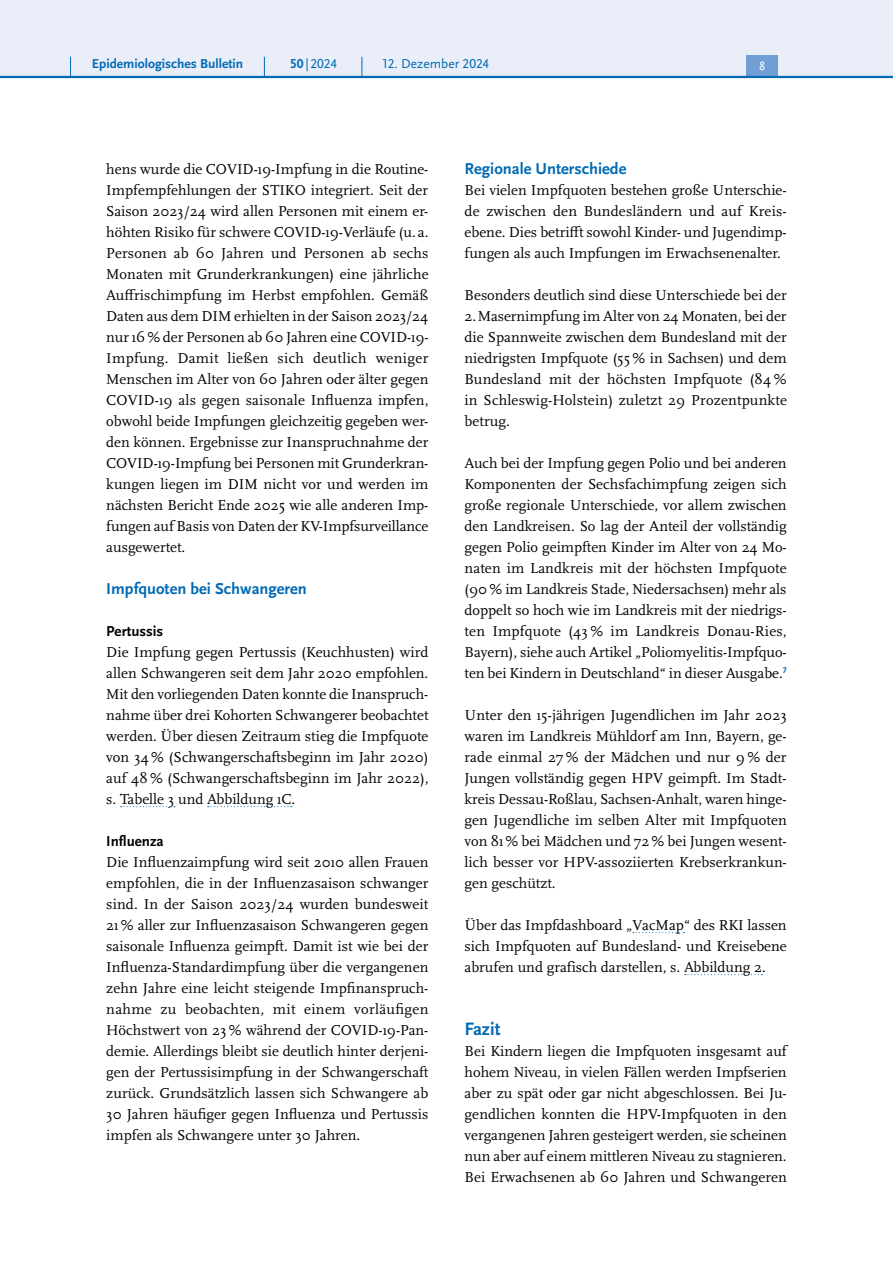
<style>
.page{position:relative;width:893px;height:1263px;background:#fff}
.page>*{position:absolute;margin:0;border:0;box-sizing:border-box;transform-origin:0 0}
.H3_-_Neu{font:700 18.75px "Scala Sans Pro";color:#006ab4}
.H4_-_Neu{font:700 16.5px "Scala Sans Pro";color:#006ab4}
.P_-_Fließtext{font:15px/21px "Scala Pro";color:#000;text-align:justify}
.t1{font:700 15px "Scala Sans Pro";color:#000}
.t2{font:700 13.5px "Scala Sans Pro";color:#006ab4}
.t3{font:13.5px "Scala Sans Pro";color:#006ab4}
.t4{font:12.45px "Scala Sans Pro";color:#fff}
.s1{font-weight:700}
</style>
<div class="page">
<svg style="left:121px;top:806px;width:54px;height:1px"></svg>
<svg style="left:208px;top:806px;width:84px;height:1px"></svg>
<svg style="left:633px;top:932px;width:51px;height:1px"></svg>
<svg style="left:685px;top:974px;width:78px;height:1px"></svg>
<div style="left:0;top:0;width:893px;height:77px;background:#eaeef9"></div>
<div style="left:746px;top:55px;width:32px;height:21px;background:#719ed4"></div>
<hr style="left:0;top:76px;width:893px;height:2px;background:#006ab4">
<svg style="left:70px;top:57px;width:1px;height:19px"></svg>
<svg style="left:264px;top:57px;width:1px;height:19px"></svg>
<svg style="left:362px;top:57px;width:1px;height:19px"></svg>
<p class="t2" style="left:92px;top:55px;width:153px">Epidemiologisches Bulletin</p>
<p class="t3" style="left:290px;top:55px;width:48px"><span class="s1">50</span>|2024</p>
<p class="t3" style="left:383px;top:55px;width:108px">12. Dezember 2024</p>
<p class="t4" style="left:759px;top:59px;width:8px">8</p>
<p class="P_-_Fließtext" style="left:106px;top:158px;width:324px">hens wurde die COVID-19-Impfung in die Routine-Impfempfehlungen der STIKO integriert. Seit der Saison 2023/24 wird allen Personen mit einem er&shy;höhten Risiko für schwere COVID-19-Verläufe (u. a.<br>Personen ab 60 Jahren und Personen ab sechs Monaten mit Grunderkrankungen) eine jährliche Auffrischimpfung im Herbst empfohlen. Gemäß Daten aus dem DIM erhielten in der Saison 2023/24 nur 16 % der Personen ab 60 Jahren eine COVID-19- Impfung. Damit ließen sich deutlich weniger Menschen im Alter von 60 Jahren oder älter gegen COVID-19 als gegen saisonale Influenza impfen, obwohl beide Impfungen gleichzeitig gegeben wer&shy;den können. Ergebnisse zur Inanspruchnahme der COVID-19-Impfung bei Personen mit Grunderkran&shy;kungen liegen im DIM nicht vor und werden im nächsten Bericht Ende 2025 wie alle anderen Imp&shy;fungen auf Basis von Daten der KV-Impfsurveillance ausgewertet.</p>
<h3 class="H4_-_Neu" style="left:106px;top:578px;width:202px">Impfquoten bei Schwangeren</h3>
<h5 class="t1" style="left:106px;top:622px;width:59px">Pertussis</h5>
<p class="P_-_Fließtext" style="left:106px;top:641px;width:324px">Die Impfung gegen Pertussis (Keuchhusten) wird allen Schwangeren seit dem Jahr 2020 empfohlen.<br>Mit den vorliegenden Daten konnte die Inanspruch&shy;nahme über drei Kohorten Schwangerer beobachtet werden. Über diesen Zeitraum stieg die Impfquote von 34 % (Schwangerschaftsbeginn im Jahr 2020) auf 48 % (Schwangerschaftsbeginn im Jahr 2022), s. Tabelle 3 und Abbildung 1C.</p>
<h5 class="t1" style="left:106px;top:832px;width:59px">Influenza</h5>
<p class="P_-_Fließtext" style="left:106px;top:851px;width:324px">Die Influenzaimpfung wird seit 2010 allen Frauen empfohlen, die in der Influenzasaison schwanger sind. In der Saison 2023/24 wurden bundesweit 21 % aller zur Influenzasaison Schwangeren gegen saisonale Influenza geimpft. Damit ist wie bei der Influenza-Standardimpfung über die vergangenen zehn Jahre eine leicht steigende Impfinanspruch&shy;nahme zu beobachten, mit einem vorläufigen Höchstwert von 23 % während der COVID-19-Pan&shy;demie. Allerdings bleibt sie deutlich hinter derjeni&shy;gen der Pertussisimpfung in der Schwangerschaft zurück. Grundsätzlich lassen sich Schwangere ab 30 Jahren häufiger gegen Influenza und Pertussis impfen als Schwangere unter 30 Jahren.</p>
<h3 class="H4_-_Neu" style="left:465px;top:158px;width:163px">Regionale Unterschiede</h3>
<p class="P_-_Fließtext" style="left:465px;top:179px;width:324px">Bei vielen Impfquoten bestehen große Unterschie&shy;de zwischen den Bundesländern und auf Kreis&shy;ebene. Dies betrifft sowohl Kinder- und Jugendimp&shy;fungen als auch Impfungen im Erwachsenenalter.</p>
<p class="P_-_Fließtext" style="left:465px;top:284px;width:324px">Besonders deutlich sind diese Unterschiede bei der 2.Masernimpfung im Alter von 24 Monaten, bei der die Spannweite zwischen dem Bundesland mit der niedrigsten Impfquote (55 % in Sachsen) und dem Bundesland mit der höchsten Impfquote (84 % in Schleswig-Holstein) zuletzt 29 Prozentpunkte betrug.</p>
<p class="P_-_Fließtext" style="left:465px;top:452px;width:324px">Auch bei der Impfung gegen Polio und bei anderen Komponenten der Sechsfachimpfung zeigen sich große regionale Unterschiede, vor allem zwischen den Landkreisen. So lag der Anteil der vollständig gegen Polio geimpften Kinder im Alter von 24 Mo&shy;naten im Landkreis mit der höchsten Impfquote (90 % im Landkreis Stade, Niedersachsen) mehr als doppelt so hoch wie im Landkreis mit der niedrigs&shy;ten Impfquote (43 % im Landkreis Donau-Ries, Bayern), siehe auch Artikel „Poliomyelitis-Impfquo&shy;ten bei Kindern in Deutschland“ in dieser Ausgabe.<sup>7</sup></p>
<p class="P_-_Fließtext" style="left:465px;top:704px;width:324px">Unter den 15-jährigen Jugendlichen im Jahr 2023 waren im Landkreis Mühldorf am Inn, Bayern, ge&shy;rade einmal 27 % der Mädchen und nur 9 % der Jungen vollständig gegen HPV geimpft. Im Stadt&shy;kreis Dessau-Roßlau, Sachsen-Anhalt, waren hinge&shy;gen Jugendliche im selben Alter mit Impfquoten von 81 % bei Mädchen und 72 % bei Jungen wesent&shy;lich besser vor HPV-assoziierten Krebserkrankun&shy;gen geschützt.</p>
<p class="P_-_Fließtext" style="left:465px;top:914px;width:324px">Über das Impfdashboard „VacMap“ des RKI lassen sich Impfquoten auf Bundesland- und Kreisebene abrufen und grafisch darstellen, s. Abbildung 2.</p>
<h1 class="H3_-_Neu" style="left:465px;top:1017px;width:37px">Fazit</h1>
<p class="P_-_Fließtext" style="left:465px;top:1040px;width:324px">Bei Kindern liegen die Impfquoten insgesamt auf hohem Niveau, in vielen Fällen werden Impfserien aber zu spät oder gar nicht abgeschlossen. Bei Ju&shy;gendlichen konnten die HPV-Impfquoten in den vergangenen Jahren gesteigert werden, sie scheinen nun aber auf einem mittleren Niveau zu stagnieren.<br>Bei Erwachsenen ab 60 Jahren und Schwangeren</p>
</div>
